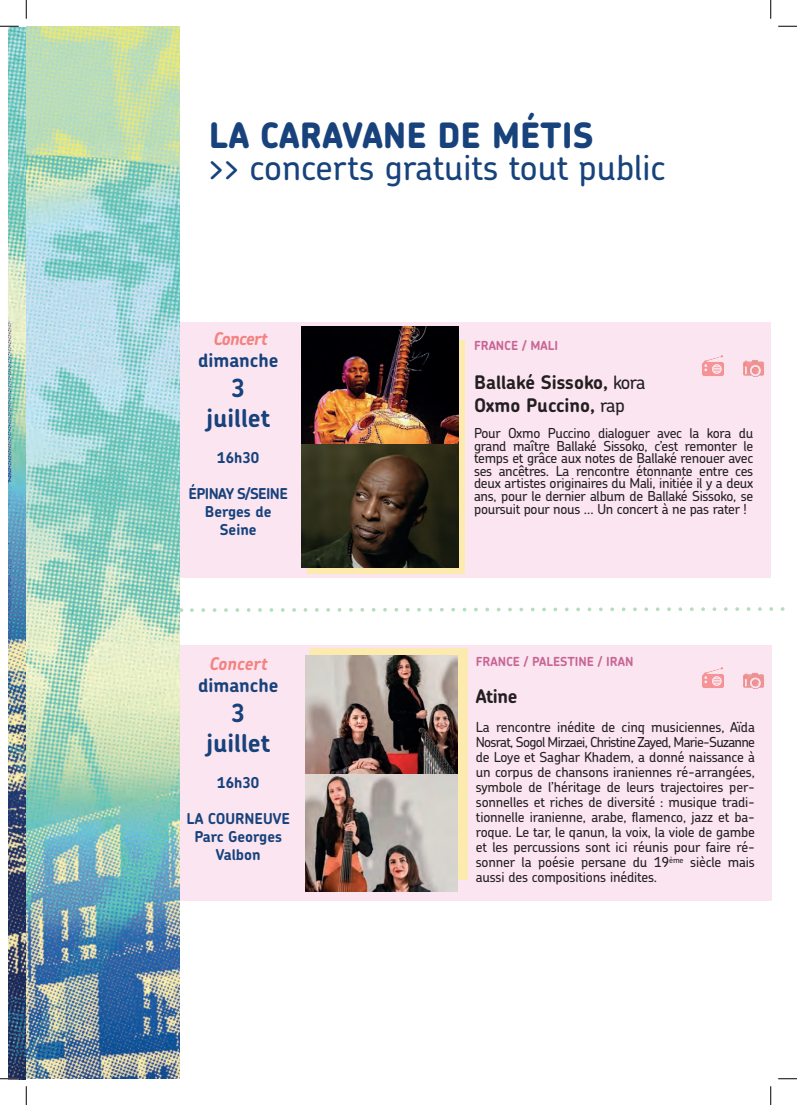
<style>
.page{position:relative;width:797px;height:1105px;background:#fff}
.page>*{position:absolute;margin:0;border:0;box-sizing:border-box;transform-origin:0 0}
.t1{font:500 35px "Chevin";color:#17427c}
.t2{font:800 35px "Chevin";color:#17427c}
.t3{font:700 25px/30px "Chevin";color:#17427c;text-align:center}
.t4{font:700 18.75px/22.5px "Chevin";color:#231f20}
.t5{font:700 18.75px "Chevin";color:#17427c}
.t6{font:italic 700 17.5px "Chevin";letter-spacing:-.04em;color:#f38280}
.t7{font:italic 700 17.5px "Chevin";letter-spacing:-.015em;color:#f38280}
.t8{font:700 15px/18px "Chevin";color:#17427c;text-align:center}
.t9{font:700 15px/18px "Chevin";letter-spacing:-.03em;color:#17427c;text-align:center}
.t10{font:500 13.75px/15px "Chevin";letter-spacing:-.02em;color:#231f20;text-align:justify}
.t11{font:700 12.5px "Chevin";color:#c76695}
.s1{font-weight:500}
</style>
<div class="page">
<img style="left:9px;top:26px;width:170px;height:1054px">
<div style="left:179px;top:322px;width:591px;height:255px;background:#fbe5f0"></div>
<div style="left:180px;top:646px;width:591px;height:255px;background:#fbe5f0"></div>
<div style="left:307px;top:340px;width:158px;height:234px;background:linear-gradient(to right,#fcebad,#fcebad);border:1px solid #fcebad"></div>
<svg style="left:190px;top:607px;width:595px;height:5px"></svg>
<div style="left:309px;top:648px;width:158px;height:232px;background:#fcebad"></div>
<img style="left:301px;top:327px;width:157px;height:240px">
<img style="left:305px;top:656px;width:152px;height:236px">
<img style="left:743px;top:360px;width:21px;height:16px">
<img style="left:702px;top:355px;width:21px;height:21px">
<img style="left:743px;top:672px;width:21px;height:16px">
<img style="left:702px;top:667px;width:21px;height:21px">
<svg style="left:0;top:25px;width:19px;height:2px"></svg>
<svg style="left:778px;top:25px;width:19px;height:2px"></svg>
<svg style="left:0;top:1078px;width:19px;height:1px"></svg>
<svg style="left:778px;top:1078px;width:19px;height:1px"></svg>
<svg style="left:25px;top:0;width:2px;height:19px"></svg>
<svg style="left:25px;top:1086px;width:2px;height:19px"></svg>
<svg style="left:770px;top:0;width:1px;height:19px"></svg>
<svg style="left:770px;top:1086px;width:1px;height:19px"></svg>
<h1 class="t2" style="left:209px;top:113px;width:386px">LA CARAVANE DE MÉTIS</h1>
<h1 class="t1" style="left:209px;top:144px;width:458px">&gt;&gt; concerts gratuits tout public</h1>
<p class="t6" style="left:213px;top:327px;width:56px">Concert</p>
<h3 class="t5" style="left:198px;top:348px;width:82px">dimanche</h3>
<h2 class="t3" style="left:206px;top:373px;width:65px">3 juillet</h2>
<p class="t8" style="left:217px;top:448px;width:43px">16h30</p>
<p class="t9" style="left:188px;top:484px;width:101px">ÉPINAY S/SEINE<br>Berges de<br>Seine</p>
<p class="t7" style="left:209px;top:652px;width:60px">Concert</p>
<h3 class="t5" style="left:198px;top:673px;width:82px">dimanche</h3>
<h2 class="t3" style="left:206px;top:698px;width:65px">3 juillet</h2>
<p class="t8" style="left:217px;top:774px;width:43px">16h30</p>
<p class="t8" style="left:186px;top:810px;width:105px">LA COURNEUVE<br>Parc Georges<br>Valbon</p>
<p class="t11" style="left:474px;top:338px;width:86px">FRANCE / MALI</p>
<h3 class="t4" style="left:474px;top:371px;width:173px">Ballaké Sissoko, <span class="s1">kora<br></span>Oxmo Puccino, <span class="s1">rap</span></h3>
<p class="t10" style="left:474px;top:427px;width:281px;line-height:12.5px">Pour Oxmo Puccino dialoguer avec la kora du grand maître Ballaké Sissoko, c’est remonter le temps et grâce aux notes de Ballaké renouer avec ses ancêtres. La rencontre étonnante entre ces deux artistes originaires du Mali, initiée il y a deux ans, pour le dernier album de Ballaké Sissoko, se</p>
<p class="t10" style="left:474px;top:502px;width:274px">poursuit pour nous … Un concert à ne pas rater !</p>
<p class="t11" style="left:476px;top:653px;width:159px">FRANCE / PALESTINE / IRAN</p>
<h3 class="t4" style="left:476px;top:685px;width:43px">Atine</h3>
<p class="t10" style="left:476px;top:719px;width:281px">La rencontre inédite de cinq musiciennes, Aïda Nosrat, Sogol Mirzaei, Christine Zayed, Marie-Suzanne de Loye et Saghar Khadem, a donné naissance à un corpus de chansons iraniennes ré-arrangées, symbole de l’héritage de leurs trajectoires per&shy;sonnelles et riches de diversité : musique tradi&shy;tionnelle iranienne, arabe, flamenco, jazz et ba&shy;roque. Le tar, le qanun, la voix, la viole de gambe et les percussions sont ici réunis pour faire ré&shy;sonner la poésie persane du 19<sup>ème</sup> siècle mais aussi des compositions inédites.</p>
</div>
